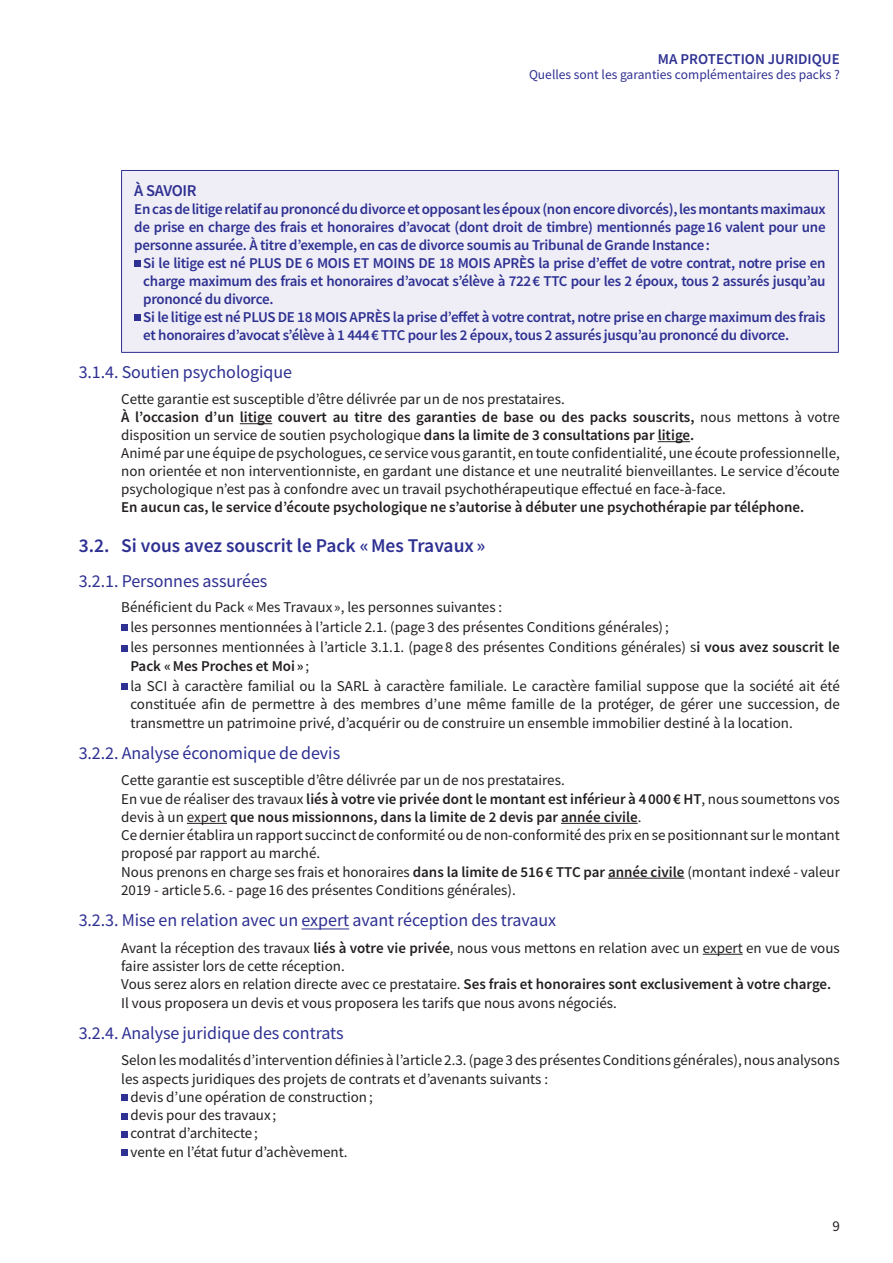
<style>
.page{position:relative;width:893px;height:1263px;background:#fff}
.page>*{position:absolute;margin:0;border:0;box-sizing:border-box;transform-origin:0 0}
.t1{font:600 19.5px "Source Sans Pro";color:#2e3092}
.t2{font:18px "Source Sans Pro";letter-spacing:-.005em;color:#2e3092}
.t3{font:600 16.5px "Source Sans Pro";letter-spacing:-.02em;color:#2e3092}
.t4{font:15px/18.3px "Source Sans Pro";color:#231f20}
.t5{font:600 15px "Source Sans Pro";letter-spacing:-.02em;color:#2e3092}
.t6{font:600 15px "Source Sans Pro";color:#231f20}
.t7{font:600 15px "Source Sans Pro";color:#2e3092}
.t8{font:13.5px "Source Sans Pro";color:#2e3092}
.s1{font-weight:600}
</style>
<div class="page">
<hr style="left:240px;top:423px;width:32px;height:1px;background:#231f20">
<hr style="left:658px;top:441px;width:32px;height:1px;background:#231f20">
<hr style="left:187px;top:823px;width:40px;height:1px;background:#231f20">
<hr style="left:561px;top:823px;width:77px;height:1px;background:#231f20">
<hr style="left:608px;top:878px;width:76px;height:1px;background:#231f20">
<hr style="left:302px;top:928px;width:47px;height:1px;background:#2e3092">
<hr style="left:703px;top:954px;width:40px;height:1px;background:#231f20">
<div style="left:122px;top:170px;width:716px;height:182px;background:#efeef6"></div>
<hr style="left:121px;top:170px;width:718px;height:1px;background:#2e3092">
<hr style="left:121px;top:171px;width:1px;height:181px;background:#2e3092">
<hr style="left:838px;top:171px;width:1px;height:181px;background:#2e3092">
<hr style="left:121px;top:352px;width:718px;height:1px;background:#2e3092">
<div style="left:134px;top:260px;width:7px;height:7px;background:#2e3092"></div>
<div style="left:134px;top:314px;width:7px;height:7px;background:#2e3092"></div>
<div style="left:121px;top:625px;width:7px;height:6px;background:#2e3092"></div>
<div style="left:121px;top:645px;width:7px;height:6px;background:#2e3092"></div>
<div style="left:121px;top:684px;width:7px;height:6px;background:#2e3092"></div>
<div style="left:121px;top:1094px;width:7px;height:7px;background:#2e3092"></div>
<div style="left:121px;top:1113px;width:7px;height:6px;background:#2e3092"></div>
<div style="left:121px;top:1131px;width:7px;height:6px;background:#2e3092"></div>
<div style="left:121px;top:1149px;width:7px;height:7px;background:#2e3092"></div>
<p class="t7" style="left:658px;top:50px;width:183px">MA PROTECTION JURIDIQUE</p>
<p class="t8" style="left:529px;top:66px;width:312px">Quelles sont les garanties complémentaires des packs ?</p>
<p class="t3" style="left:134px;top:179px;width:64px">À SAVOIR</p>
<p class="t5" style="left:134px;top:199px;width:693px">En cas de litige relatif au prononcé du divorce et opposant les époux (non encore divorcés), les montants maximaux</p>
<p class="t5" style="left:134px;top:217px;width:693px">de prise en charge des frais et honoraires d’avocat (dont droit de timbre) mentionnés page 16 valent pour une</p>
<p class="t5" style="left:134px;top:235px;width:577px">personne assurée. À titre d’exemple, en cas de divorce soumis au Tribunal de Grande Instance:</p>
<p class="t5" style="left:143px;top:253px;width:684px">Si le litige est né PLUS DE 6 MOIS ET MOINS DE 18 MOIS APRÈS la prise d’effet de votre contrat, notre prise en</p>
<p class="t5" style="left:143px;top:271px;width:684px">charge maximum des frais et honoraires d’avocat s’élève à 722 € TTC pour les 2 époux, tous 2 assurés jusqu’au</p>
<p class="t5" style="left:143px;top:289px;width:132px">prononcé du divorce.</p>
<p class="t5" style="left:143px;top:307px;width:684px">Si le litige est né PLUS DE 18 MOIS APRÈS la prise d’effet à votre contrat, notre prise en charge maximum des frais</p>
<p class="t5" style="left:143px;top:325px;width:647px">et honoraires d’avocat s’élève à 1 444 € TTC pour les 2 époux, tous 2 assurés jusqu’au prononcé du divorce.</p>
<p class="t2" style="left:79px;top:360px;width:215px">3.1.4. Soutien psychologique</p>
<p class="t4" style="left:121px;top:390px;width:720px">Cette garantie est susceptible d’être délivrée par un de nos prestataires.<br><span class="s1">À l’occasion d’un litige couvert au titre des garanties de base ou des packs souscrits,</span> nous mettons à votre disposition un service de soutien psychologique <span class="s1">dans la limite de 3 consultations par litige.<br></span>Animé par une équipe de psychologues, ce service vous garantit, en toute confidentialité, une écoute professionnelle, non orientée et non interventionniste, en gardant une distance et une neutralité bienveillantes. Le service d’écoute psychologique n’est pas à confondre avec un travail psychothérapeutique effectué en face-à-face.</p>
<p class="t6" style="left:121px;top:497px;width:684px">En aucun cas, le service d’écoute psychologique ne s’autorise à débuter une psychothérapie par téléphone.</p>
<h1 class="t1" style="left:79px;top:532px;width:408px">3.2. Si vous avez souscrit le Pack « Mes Travaux »</h1>
<p class="t2" style="left:79px;top:569px;width:190px">3.2.1. Personnes assurées</p>
<p class="t4" style="left:130px;top:596px;width:711px;line-height:20.4px;text-indent:-9px">Bénéficient du Pack « Mes Travaux », les personnes suivantes :<br>les personnes mentionnées à l’article 2.1. (page 3 des présentes Conditions générales);<br>les personnes mentionnées à l’article 3.1.1. (page 8 des présentes Conditions générales) s<span class="s1">i vous avez souscrit le</span></p>
<p class="t4" style="left:130px;top:655px;width:711px;line-height:20.4px"><span class="s1">Pack « Mes Proches et Moi »</span> ;<br>la SCI à caractère familial ou la SARL à caractère familiale. Le caractère familial suppose que la société ait été</p>
<p class="t4" style="left:130px;top:695px;width:711px">constituée afin de permettre à des membres d’une même famille de la protéger, de gérer une succession, de transmettre un patrimoine privé, d’acquérir ou de construire un ensemble immobilier destiné à la location.</p>
<p class="t2" style="left:79px;top:741px;width:263px">3.2.2. Analyse économique de devis</p>
<p class="t4" style="left:121px;top:771px;width:720px">Cette garantie est susceptible d’être délivrée par un de nos prestataires.<br>En vue de réaliser des travaux <span class="s1">liés à votre vie privée dont le montant est inférieur à 4000 € HT</span>, nous soumettons vos devis à un expert <span class="s1">que nous missionnons, dans la limite de 2 devis par année civile</span>.<br>Ce dernier établira un rapport succinct de conformité ou de non-conformité des prix en se positionnant sur le montant proposé par rapport au marché.<br>Nous prenons en charge ses frais et honoraires <span class="s1">dans la limite de 516 € TTC par année civile</span> (montant indexé - valeur 2019 - article 5.6. - page 16 des présentes Conditions générales).</p>
<p class="t2" style="left:79px;top:908px;width:479px">3.2.3. Mise en relation avec un expert avant réception des travaux</p>
<p class="t4" style="left:121px;top:938px;width:720px">Avant la réception des travaux <span class="s1">liés à votre vie privée</span>, nous vous mettons en relation avec un expert en vue de vous faire assister lors de cette réception.<br>Vous serez alors en relation directe avec ce prestataire. <span class="s1">Ses frais et honoraires sont exclusivement à votre charge.<br></span>Il vous proposera un devis et vous proposera les tarifs que nous avons négociés.</p>
<p class="t2" style="left:79px;top:1021px;width:266px">3.2.4. Analyse juridique des contrats</p>
<p class="t4" style="left:121px;top:1051px;width:720px">Selon les modalités d’intervention définies à l’article 2.3. (page 3 des présentes Conditions générales), nous analysons</p>
<p class="t4" style="left:121px;top:1069px;width:428px">les aspects juridiques des projets de contrats et d’avenants suivants :</p>
<p class="t4" style="left:130px;top:1088px;width:244px">devis d’une opération de construction;</p>
<p class="t4" style="left:130px;top:1106px;width:147px">devis pour des travaux ;</p>
<p class="t4" style="left:130px;top:1124px;width:129px">contrat d’architecte ;</p>
<p class="t4" style="left:130px;top:1142px;width:219px">vente en l’état futur d’achèvement.</p>
<p class="t4" style="left:832px;top:1217px;width:9px">9</p>
</div>
